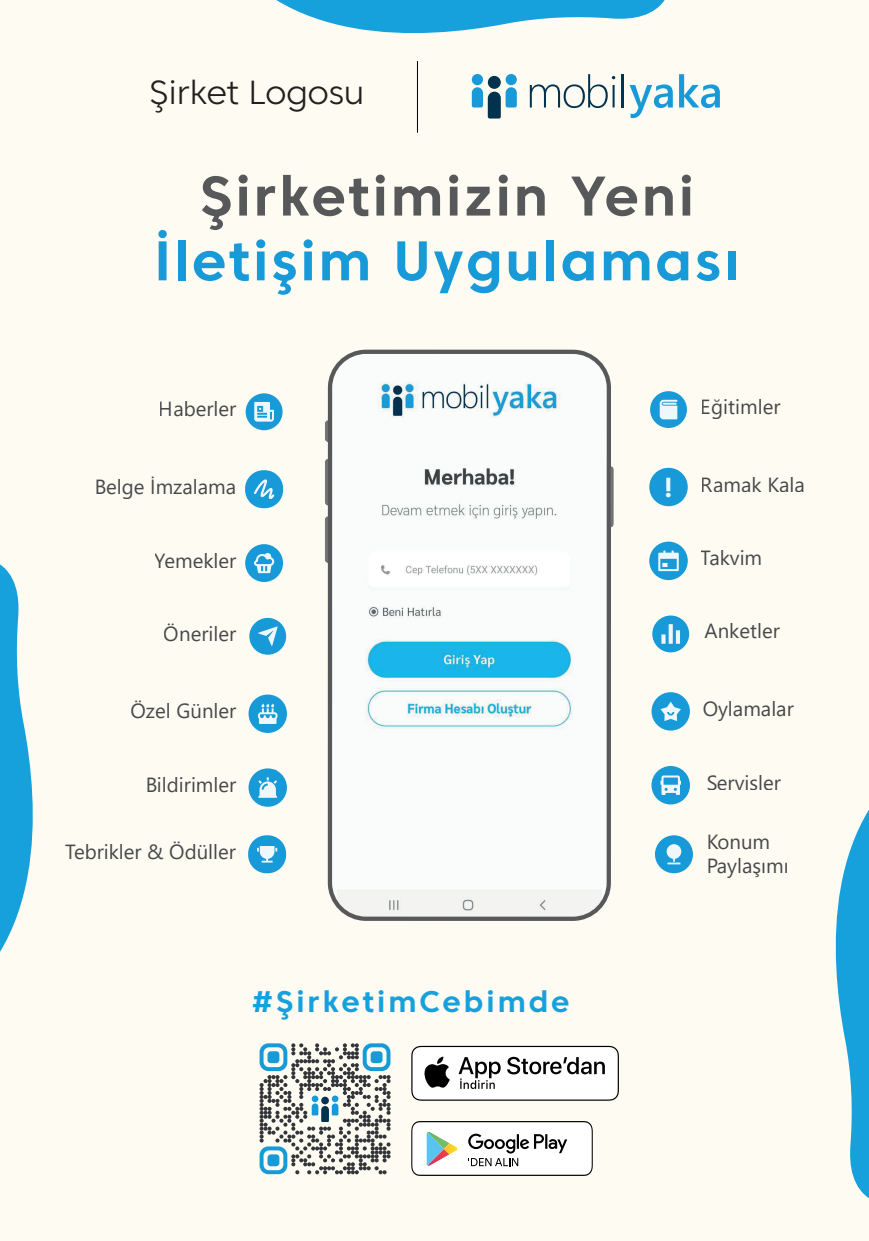
<style>
.page{position:relative;width:869px;height:1241px;background:#fff}
.page>*{position:absolute;margin:0;border:0;box-sizing:border-box;transform-origin:0 0}
.t1{font:700 55.65px "Core Sans C 65";letter-spacing:.05em;color:#179ad7}
.t2{font:700 55.65px "Core Sans C 65";letter-spacing:.05em;color:#57585a}
.t3{font:300 33.34px "Core Sans C 35";color:#231f20}
.t4{font:700 29.75px "Core Sans C 65";letter-spacing:.1em;color:#17a1dc}
.t5{font:700 27.47px "Core Sans C 65";color:#eef8fc}
.t6{font:20.39px/24.5px "Segoe UI";color:#474a4b}
</style>
<div class="page">
<div style="left:0;top:0;width:868px;height:1240px;background:#fefbf2"></div>
<div style="left:471px;top:74px;width:12px;height:11px;background:#179ad7;border-radius:50%"></div>
<div style="left:505px;top:74px;width:11px;height:11px;background:#179ad7;border-radius:50%"></div>
<div style="left:487px;top:76px;width:13px;height:13px;background:#03324f;border-radius:50%"></div>
<svg style="left:471px;top:87px;width:45px;height:31px"></svg>
<svg style="left:629px;top:84px;width:43px;height:34px"></svg>
<svg style="left:679px;top:74px;width:40px;height:34px"></svg>
<svg style="left:529px;top:74px;width:86px;height:34px"></svg>
<hr style="left:620px;top:74px;width:2px;height:33px;background:#03324f">
<hr style="left:417px;top:61px;width:1px;height:72px;background:#000001">
<svg style="left:276px;top:0;width:389px;height:33px"></svg>
<svg style="left:0;top:564px;width:33px;height:388px"></svg>
<svg style="left:835px;top:811px;width:33px;height:387px"></svg>
<svg style="left:259px;top:1043px;width:131px;height:131px"></svg>
<svg style="left:411px;top:1121px;width:181px;height:54px"></svg>
<svg style="left:411px;top:1045px;width:207px;height:55px"></svg>
<svg style="left:327px;top:349px;width:283px;height:571px;fill:#f9fcfb"></svg>
<svg style="left:610px;top:466px;width:3px;height:61px"></svg>
<svg style="left:325px;top:420px;width:3px;height:22px"></svg>
<svg style="left:325px;top:458px;width:3px;height:47px"></svg>
<svg style="left:325px;top:516px;width:3px;height:47px"></svg>
<div style="left:248px;top:835px;width:38px;height:38px;background:#179ad7;border-radius:18px"></div>
<svg style="left:257px;top:846px;width:20px;height:16px"></svg>
<div style="left:654px;top:835px;width:38px;height:38px;background:#179ad7;border-radius:19px"></div>
<svg style="left:666px;top:844px;width:15px;height:20px"></svg>
<div style="left:245px;top:393px;width:37px;height:37px;background:#179ad7;border-radius:18px"></div>
<svg style="left:254px;top:402px;width:20px;height:19px"></svg>
<div style="left:249px;top:617px;width:37px;height:37px;background:#179ad7;border-radius:18px"></div>
<svg style="left:258px;top:626px;width:19px;height:20px"></svg>
<div style="left:649px;top:391px;width:37px;height:37px;background:#179ad7;border-radius:50%"></div>
<svg style="left:659px;top:400px;width:18px;height:19px"></svg>
<div style="left:652px;top:615px;width:36px;height:37px;background:#179ad7;border-radius:18px"></div>
<svg style="left:661px;top:624px;width:18px;height:19px"></svg>
<div style="left:245px;top:470px;width:38px;height:38px;background:#179ad7;border-radius:18px"></div>
<svg style="left:254px;top:479px;width:28px;height:20px"></svg>
<div style="left:248px;top:694px;width:39px;height:38px;background:#179ad7;border-radius:19px"></div>
<svg style="left:251px;top:701px;width:27px;height:27px"></svg>
<div style="left:649px;top:468px;width:38px;height:38px;background:#179ad7;border-radius:19px"></div>
<div style="left:651px;top:692px;width:38px;height:38px;background:#179ad7;border-radius:50%"></div>
<svg style="left:660px;top:701px;width:20px;height:20px"></svg>
<div style="left:245px;top:544px;width:38px;height:38px;background:#179ad7;border-radius:19px"></div>
<svg style="left:254px;top:553px;width:20px;height:20px"></svg>
<img style="left:249px;top:769px;width:35px;height:35px">
<div style="left:248px;top:768px;width:39px;height:38px;background:#179ad7;border-radius:19px"></div>
<svg style="left:258px;top:777px;width:19px;height:20px"></svg>
<div style="left:649px;top:541px;width:38px;height:39px;background:#179ad7;border-radius:19px"></div>
<svg style="left:658px;top:550px;width:20px;height:21px"></svg>
<div style="left:651px;top:765px;width:38px;height:39px;background:#179ad7;border-radius:19px"></div>
<svg style="left:660px;top:775px;width:20px;height:19px"></svg>
<h2 class="t3" style="left:149px;top:79px;width:216px">Şirket Logosu</h2>
<h1 class="t2" style="left:199px;top:165px;width:496px">Şirketimizin Yeni</h1>
<h1 class="t1" style="left:154px;top:230px;width:586px">İletişim Uygulaması</h1>
<p class="t6" style="left:159px;top:399px;width:79px">Haberler</p>
<p class="t6" style="left:700px;top:392px;width:81px">Eğitimler</p>
<p class="t6" style="left:94px;top:472px;width:143px">Belge İmzalama</p>
<h3 class="t5" style="left:663px;top:472px;width:10px">!</h3>
<p class="t6" style="left:700px;top:474px;width:105px">Ramak Kala</p>
<p class="t6" style="left:155px;top:550px;width:83px">Yemekler</p>
<p class="t6" style="left:700px;top:544px;width:63px">Takvim</p>
<p class="t6" style="left:164px;top:619px;width:74px">Öneriler</p>
<p class="t6" style="left:704px;top:621px;width:77px">Anketler</p>
<p class="t6" style="left:130px;top:700px;width:107px">Özel Günler</p>
<p class="t6" style="left:702px;top:698px;width:93px">Oylamalar</p>
<p class="t6" style="left:145px;top:770px;width:92px">Bildirimler</p>
<p class="t6" style="left:705px;top:768px;width:76px">Servisler</p>
<p class="t6" style="left:65px;top:837px;width:172px">Tebrikler &amp; Ödüller</p>
<p class="t6" style="left:705px;top:831px;width:84px">Konum<br>Paylaşımı</p>
<h3 class="t4" style="left:252px;top:985px;width:319px">#ŞirketimCebimde</h3>
</div>
